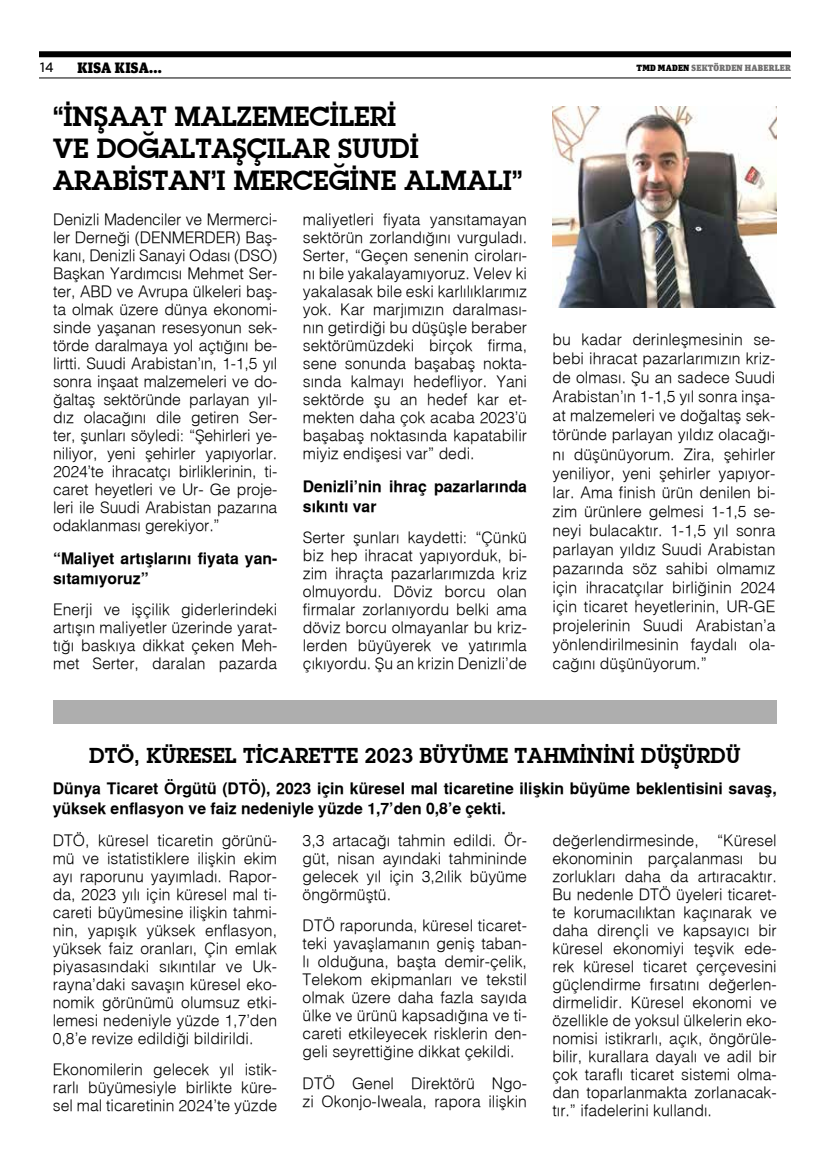
<style>
.page{position:relative;width:830px;height:1170px;background:#fff}
.page>*{position:absolute;margin:0;border:0;box-sizing:border-box;transform-origin:0 0}
.t1{font:700 27px/32.4px "Lubalin Graph";color:#000}
.t2{font:700 21px "Lubalin Graph";color:#000}
.t3{font:300 15.75px/18px "Helvetica";color:#000;text-align:justify}
.t4{font:700 15.75px/19.5px "Helvetica";color:#000}
.t5{font:900 15px "Unit Slab Pro";letter-spacing:.02em;color:#000}
.t6{font:500 13.5px "Industry";color:#000}
.t7{font:900 9px "Unit Slab Pro";letter-spacing:.02em;color:#706f6f}
.s1{color:#000}
</style>
<div class="page">
<img style="left:552px;top:106px;width:224px;height:201px">
<div style="left:53px;top:700px;width:723px;height:23px;background:#aeaeae"></div>
<div style="left:39px;top:51px;width:751px;height:6px;background:#000"></div>
<hr style="left:39px;top:78px;width:751px;height:1px;background:#000">
<p class="t6" style="left:40px;top:60px;width:15px">14</p>
<p class="t5" style="left:77px;top:57px;width:86px">KISA KISA...</p>
<p class="t7" style="left:636px;top:61px;width:156px"><span class="s1">TMD MADEN</span> SEKTÖRDEN HABERLER</p>
<h1 class="t1" style="left:53px;top:100px;width:470px">“İNŞAAT MALZEMECİLERİ<br>VE DOĞALTAŞÇILAR SUUDİ<br>ARABİSTAN’I MERCEĞİNE ALMALI”</h1>
<p class="t3" style="left:53px;top:210px;width:225px">Denizli Madenciler ve Mermerci&shy;ler Derneği (DENMERDER) Baş&shy;kanı, Denizli Sanayi Odası (DSO)<br>Başkan Yardımcısı Mehmet Ser&shy;ter, ABD ve Avrupa ülkeleri baş&shy;ta olmak üzere dünya ekonomi&shy;sinde yaşanan resesyonun sek&shy;törde daralmaya yol açtığını be&shy;lirtti. Suudi Arabistan’ın, 1-1,5 yıl sonra inşaat malzemeleri ve do&shy;ğaltaş sektöründe parlayan yıl&shy;dız olacağını dile getiren Ser&shy;ter, şunları söyledi: “Şehirleri ye&shy;niliyor, yeni şehirler yapıyorlar.<br>2024’te ihracatçı birliklerinin, ti&shy;caret heyetleri ve Ur- Ge proje&shy;leri ile Suudi Arabistan pazarına odaklanması gerekiyor.”</p>
<p class="t4" style="left:53px;top:549px;width:225px">“Maliyet artışlarını fiyata yan&shy;sıtamıyoruz”</p>
<p class="t3" style="left:53px;top:600px;width:225px">Enerji ve işçilik giderlerindeki artışın maliyetler üzerinde yarat&shy;tığı baskıya dikkat çeken Meh&shy;met Serter, daralan pazarda</p>
<p class="t3" style="left:303px;top:210px;width:225px">maliyetleri fiyata yansıtamayan sektörün zorlandığını vurguladı.<br>Serter, “Geçen senenin ciroları&shy;nı bile yakalayamıyoruz. Velev ki yakalasak bile eski karlılıklarımız yok. Kar marjımızın daralması&shy;nın getirdiği bu düşüşle beraber sektörümüzdeki birçok firma, sene sonunda başabaş nokta&shy;sında kalmayı hedefliyor. Yani sektörde şu an hedef kar et&shy;mekten daha çok acaba 2023’ü başabaş noktasında kapatabilir miyiz endişesi var” dedi.</p>
<p class="t4" style="left:303px;top:477px;width:225px">Denizli’nin ihraç pazarlarında sıkıntı var</p>
<p class="t3" style="left:303px;top:528px;width:225px">Serter şunları kaydetti: “Çünkü biz hep ihracat yapıyorduk, bi&shy;zim ihraçta pazarlarımızda kriz olmuyordu. Döviz borcu olan firmalar zorlanıyordu belki ama döviz borcu olmayanlar bu kriz&shy;lerden büyüyerek ve yatırımla çıkıyordu. Şu an krizin Denizli’de</p>
<p class="t3" style="left:552px;top:329px;width:224px;line-height:19px">bu kadar derinleşmesinin se&shy;bebi ihracat pazarlarımızın kriz&shy;de olması. Şu an sadece Suudi Arabistan’ın 1-1,5 yıl sonra inşa&shy;at malzemeleri ve doğaltaş sek&shy;töründe parlayan yıldız olacağı&shy;nı düşünüyorum. Zira, şehirler yeniliyor, yeni şehirler yapıyor&shy;lar. Ama finish ürün denilen bi&shy;zim ürünlere gelmesi 1-1,5 se&shy;neyi bulacaktır. 1-1,5 yıl sonra parlayan yıldız Suudi Arabistan pazarında söz sahibi olmamız için ihracatçılar birliğinin 2024 için ticaret heyetlerinin, UR-GE projelerinin Suudi Arabistan’a yönlendirilmesinin faydalı ola&shy;cağını düşünüyorum.”</p>
<h2 class="t2" style="left:89px;top:741px;width:652px">DTÖ, KÜRESEL TİCARETTE 2023 BÜYÜME TAHMİNİNİ DÜŞÜRDÜ</h2>
<p class="t4" style="left:53px;top:779px;width:725px">Dünya Ticaret Örgütü (DTÖ), 2023 için küresel mal ticaretine ilişkin büyüme beklentisini savaş, yüksek enflasyon ve faiz nedeniyle yüzde 1,7’den 0,8’e çekti.</p>
<p class="t3" style="left:53px;top:830px;width:226px">DTÖ, küresel ticaretin görünü&shy;mü ve istatistiklere ilişkin ekim ayı raporunu yayımladı. Rapor&shy;da, 2023 yılı için küresel mal ti&shy;careti büyümesine ilişkin tahmi&shy;nin, yapışık yüksek enflasyon, yüksek faiz oranları, Çin emlak piyasasındaki sıkıntılar ve Uk&shy;rayna’daki savaşın küresel eko&shy;nomik görünümü olumsuz etki&shy;lemesi nedeniyle yüzde 1,7’den 0,8’e revize edildiği bildirildi.</p>
<p class="t3" style="left:53px;top:1060px;width:226px">Ekonomilerin gelecek yıl istik&shy;rarlı büyümesiyle birlikte küre&shy;sel mal ticaretinin 2024’te yüzde</p>
<p class="t3" style="left:302px;top:830px;width:226px">3,3 artacağı tahmin edildi. Ör&shy;güt, nisan ayındaki tahmininde gelecek yıl için 3,2›lik büyüme öngörmüştü.</p>
<p class="t3" style="left:302px;top:916px;width:226px">DTÖ raporunda, küresel ticaret&shy;teki yavaşlamanın geniş taban&shy;lı olduğuna, başta demir-çelik, Telekom ekipmanları ve tekstil olmak üzere daha fazla sayıda ülke ve ürünü kapsadığına ve ti&shy;careti etkileyecek risklerin den&shy;geli seyrettiğine dikkat çekildi.</p>
<p class="t3" style="left:302px;top:1073px;width:226px">DTÖ Genel Direktörü Ngo&shy;zi Okonjo-Iweala, rapora ilişkin</p>
<p class="t3" style="left:552px;top:830px;width:226px">değerlendirmesinde, “Küresel ekonominin parçalanması bu zorlukları daha da artıracaktır.<br>Bu nedenle DTÖ üyeleri ticaret&shy;te korumacılıktan kaçınarak ve daha dirençli ve kapsayıcı bir küresel ekonomiyi teşvik ede&shy;rek küresel ticaret çerçevesini güçlendirme fırsatını değerlen&shy;dirmelidir. Küresel ekonomi ve özellikle de yoksul ülkelerin eko&shy;nomisi istikrarlı, açık, öngörüle&shy;bilir, kurallara dayalı ve adil bir çok taraflı ticaret sistemi olma&shy;dan toparlanmakta zorlanacak&shy;tır.” ifadelerini kullandı.</p>
</div>
